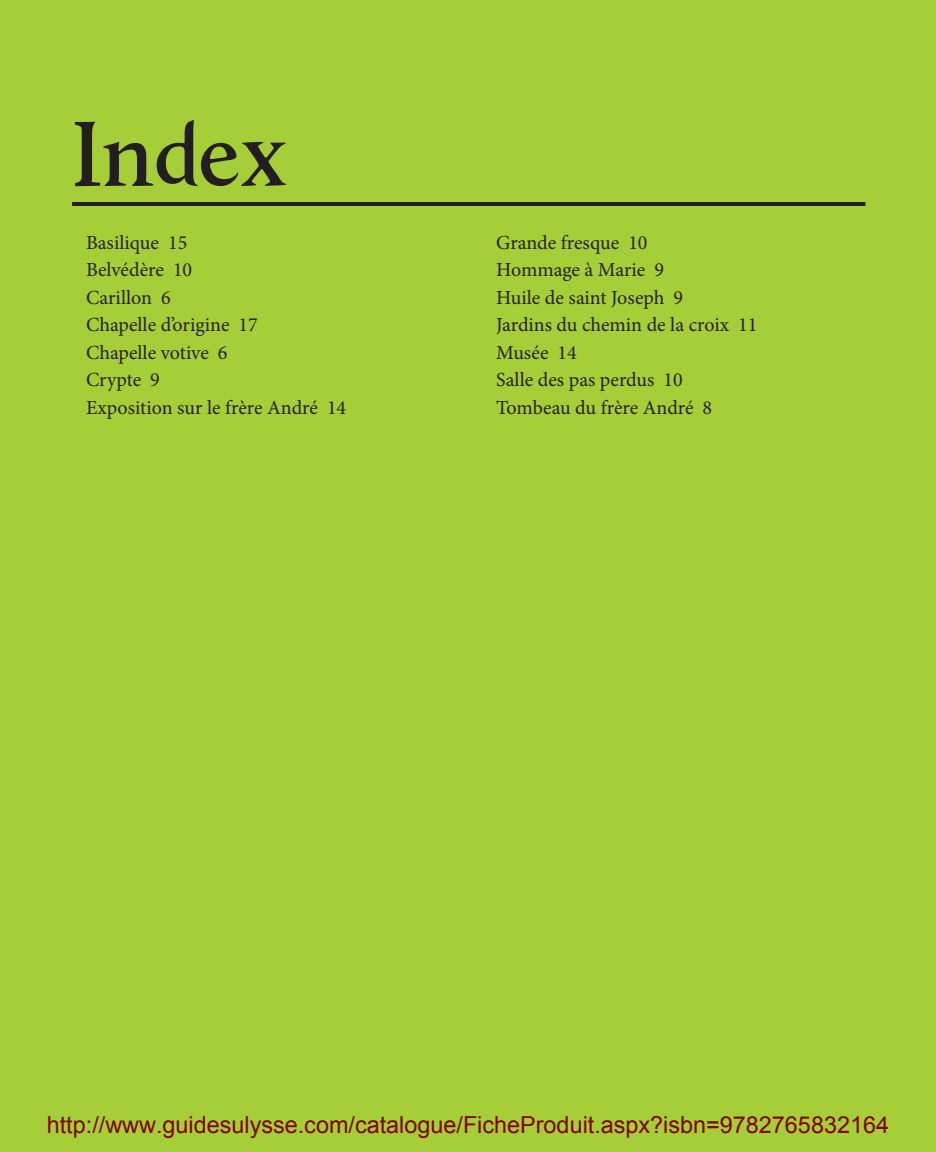
<style>
.page{position:relative;width:936px;height:1152px;background:#a6ce39}
.page>*{position:absolute;margin:0;border:0;box-sizing:border-box;transform-origin:0 0}
.t1{font:96px "Shancalluna";letter-spacing:-.03em;color:#231f20}
.t2{font:23.4px "Arial";color:#800000}
.t3{font:20px/27.6px "Minion Pro";color:#231f20}
</style>
<div class="page">
<hr style="left:72px;top:202px;width:793px;height:4px;background:#231f20">
<h1 class="t1" style="left:72px;top:95px;width:219px">Index</h1>
<p class="t3" style="left:86px;top:228px;width:262px">Basilique 15<br>Belvédère 10<br>Carillon 6<br>Chapelle d’origine 17<br>Chapelle votive 6<br>Crypte 9<br>Exposition sur le frère André 14</p>
<p class="t3" style="left:496px;top:228px;width:263px">Grande fresque 10<br>Hommage à Marie 9<br>Huile de saint Joseph 9<br>Jardins du chemin de la croix 11<br>Musée 14<br>Salle des pas perdus 10<br>Tombeau du frère André 8</p>
<p class="t2" style="left:47px;top:1109px;width:844px">http://www.guidesulysse.com/catalogue/FicheProduit.aspx?isbn=9782765832164</p>
</div>
